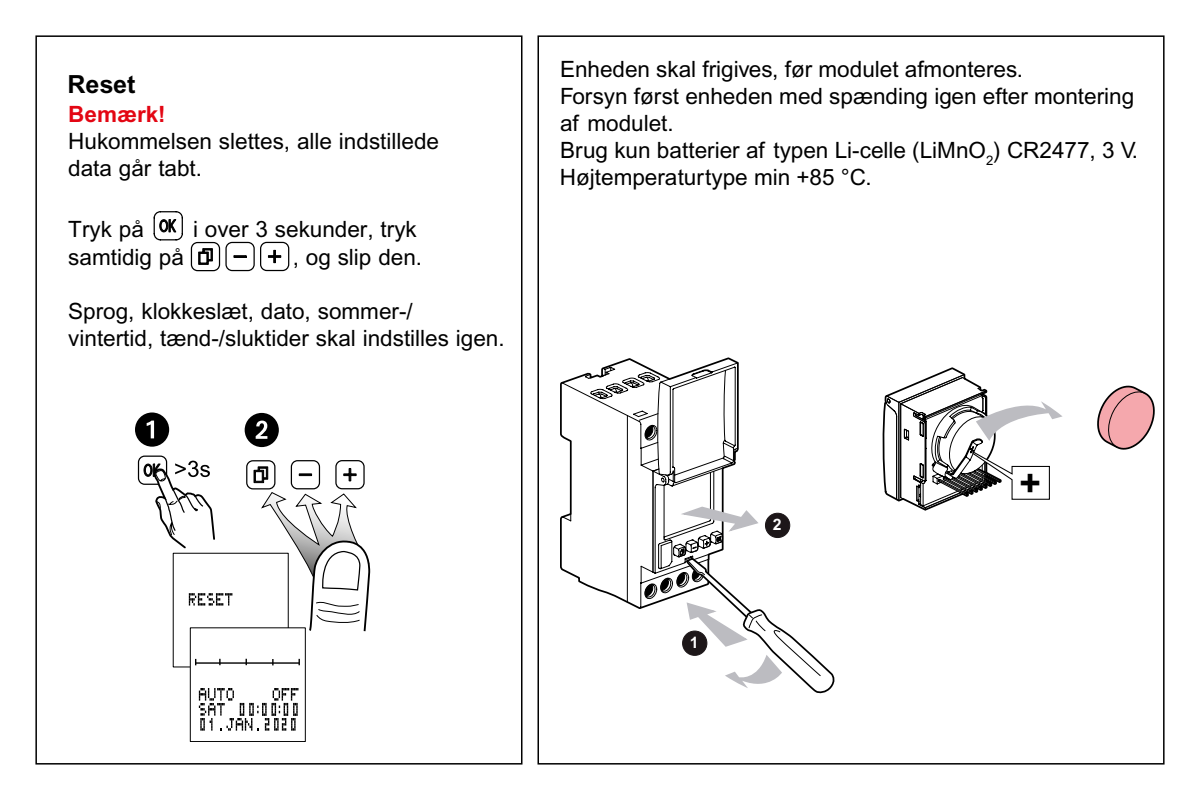
<style>
.page{position:relative;width:1200px;height:800px;background:#fff}
.page>*{position:absolute;margin:0;border:0;box-sizing:border-box;transform-origin:0 0}
.t1{font:700 36.75px "Arial";color:#000}
.t2{font:700 25px "Arial";color:#000}
.t3{font:22.5px/27px "Arial";color:#000}
.t4{font:700 22.5px "Arial";color:#e30613}
.t5{font:700 15.75px "Arial";color:#fff}
</style>
<div class="page">
<svg style="left:560px;top:358px;width:179px;height:251px"></svg>
<svg style="left:644px;top:367px;width:511px;height:326px"></svg>
<div style="left:138px;top:456px;width:29px;height:29px;border:1px solid #000;border-radius:6px"></div>
<svg style="left:246px;top:460px;width:124px;height:172px"></svg>
<svg style="left:135px;top:412px;width:34px;height:35px"></svg>
<svg style="left:245px;top:413px;width:34px;height:34px"></svg>
<div style="left:173px;top:553px;width:116px;height:114px;background:#fff"></div>
<svg style="left:189px;top:593px;width:43px;height:13px"></svg>
<svg style="left:144px;top:461px;width:71px;height:88px"></svg>
<div style="left:190px;top:628px;width:115px;height:114px;background:#fff"></div>
<div style="left:190px;top:627px;width:116px;height:115px;border:1px solid #000"></div>
<hr style="left:195px;top:662px;width:104px;height:2px;background:#000">
<svg style="left:219px;top:659px;width:2px;height:6px"></svg>
<svg style="left:199px;top:688px;width:99px;height:43px"></svg>
<div style="left:35px;top:35px;width:488px;height:730px;border:2px solid #000"></div>
<svg style="left:153px;top:211px;width:30px;height:29px"></svg>
<svg style="left:191px;top:242px;width:98px;height:29px"></svg>
<p class="t2" style="left:67px;top:69px;width:70px">Reset</p>
<p class="t4" style="left:68px;top:101px;width:99px">Bemærk!</p>
<p class="t3" style="left:68px;top:128px;width:372px">Hukommelsen slettes, alle indstillede data går tabt.</p>
<p class="t3" style="left:68px;top:216px;width:77px">Tryk på</p>
<p class="t3" style="left:193px;top:216px;width:225px">i over 3 sekunder, tryk</p>
<p class="t3" style="left:68px;top:244px;width:117px">samtidig på</p>
<p class="t3" style="left:293px;top:244px;width:131px">, og slip den.</p>
<p class="t3" style="left:68px;top:298px;width:438px">Sprog, klokkeslæt, dato, sommer-/<br>vintertid, tænd-/sluktider skal indstilles igen.</p>
<p class="t3" style="left:560px;top:56px;width:579px">Enheden skal frigives, før modulet afmonteres.<br>Forsyn først enheden med spænding igen efter montering af modulet.<br>Brug kun batterier af typen Li-celle (LiMnO<sub>2</sub>) CR2477, 3 V.<br>Højtemperaturtype min +85 °C.</p>
<p class="t5" style="left:690px;top:633px;width:10px">1</p>
<p class="t5" style="left:773px;top:516px;width:10px">2</p>
<h1 class="t1" style="left:1020px;top:461px;width:23px">+</h1>
</div>
